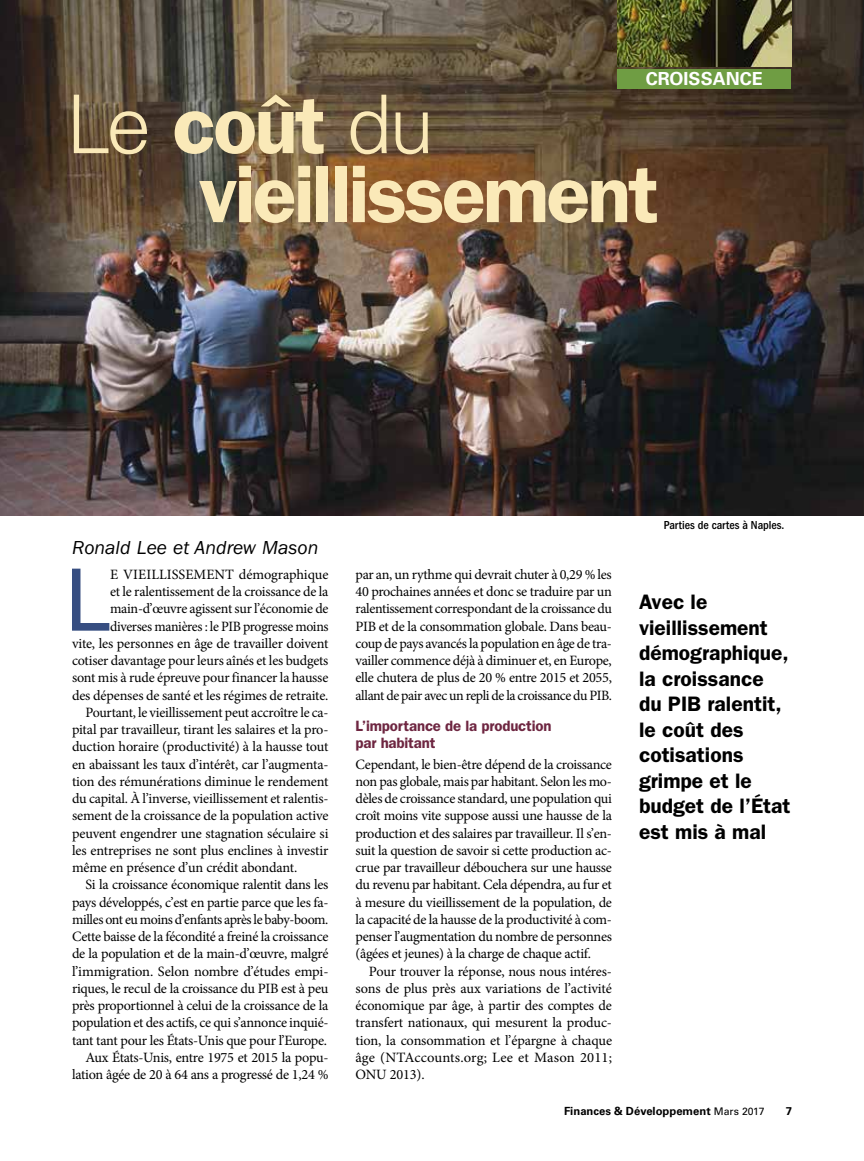
<style>
.page{position:relative;width:864px;height:1161px;background:#fff}
.page>*{position:absolute;margin:0;border:0;box-sizing:border-box;transform-origin:0 0}
.t1{font:85.95px "Univers LT Std";color:#374e81}
.t2{font:600 81px "ITC Franklin Gothic Std";letter-spacing:-.035em;color:#fae9b8}
.t3{font:300 81px "Univers LT Std";color:#fae9b8}
.t4{font:600 21px/25.5px "ITC Franklin Gothic Std";color:#000}
.t5{font:italic 19.5px "ITC Franklin Gothic Std";color:#000}
.t6{font:700 18px "Univers LT Std";color:#fff}
.t7{font:600 15px/17.2px "ITC Franklin Gothic Std";letter-spacing:-.01em;color:#6e2641}
.t8{font:14.25px/17.2px "Minion Pro";letter-spacing:-.02em;color:#000;text-align:justify}
.t9{font:14.25px "Minion Pro";color:#000}
.t10{font:500 condensed 12px "ITC Franklin Gothic Std";color:#000}
.t11{font:700 11.25px "Univers LT Std";color:#000}
.s1{font-family:"ITC Franklin Gothic Std";font-weight:600}
.s2{font-weight:400;font-size:10.5px}
</style>
<div class="page">
<img style="left:0;top:0;width:864px;height:515px">
<img style="left:617px;top:0;width:174px;height:67px">
<div style="left:617px;top:69px;width:174px;height:20px;background:#6f9d43"></div>
<p class="t6" style="left:646px;top:68px;width:118px">CROISSANCE</p>
<h2 class="t3" style="left:66px;top:76px;width:370px">Le <span class="s1">coût</span> du</h2>
<h2 class="t2" style="left:199px;top:147px;width:462px">vieillissement</h2>
<h3 class="t5" style="left:72px;top:536px;width:248px">Ronald Lee et Andrew Mason</h3>
<h1 class="t1" style="left:64px;top:549px;width:49px">L</h1>
<p class="t9" style="left:110px;top:565px;width:220px">E VIEILLISSEMENT démographique</p>
<p class="t8" style="left:110px;top:583px;width:220px">et le ralentissement de la croissance de la</p>
<p class="t8" style="left:110px;top:600px;width:220px">main-d’œuvre agissent sur l’économie de</p>
<p class="t8" style="left:110px;top:618px;width:220px">diverses manières : le PIB progresse moins</p>
<p class="t8" style="left:72px;top:635px;width:258px">vite, les personnes en âge de travailler doivent</p>
<p class="t8" style="left:72px;top:652px;width:258px">cotiser davantage pour leurs aînés et les budgets</p>
<p class="t8" style="left:72px;top:669px;width:258px">sont mis à rude épreuve pour financer la hausse</p>
<p class="t8" style="left:72px;top:687px;width:258px">des dépenses de santé et les régimes de retraite.</p>
<p class="t8" style="left:86px;top:704px;width:245px">Pourtant, le vieillissement peut accroître le ca-</p>
<p class="t8" style="left:72px;top:721px;width:258px">pital par travailleur, tirant les salaires et la pro-</p>
<p class="t8" style="left:72px;top:738px;width:258px">duction horaire (productivité) à la hausse tout</p>
<p class="t8" style="left:72px;top:756px;width:258px">en abaissant les taux d’intérêt, car l’augmenta-</p>
<p class="t8" style="left:72px;top:773px;width:258px">tion des rémunérations diminue le rendement</p>
<p class="t8" style="left:72px;top:790px;width:258px">du capital. À l’inverse, vieillissement et ralentis-</p>
<p class="t8" style="left:72px;top:807px;width:258px">sement de la croissance de la population active</p>
<p class="t8" style="left:72px;top:825px;width:258px">peuvent engendrer une stagnation séculaire si</p>
<p class="t8" style="left:72px;top:842px;width:258px">les entreprises ne sont plus enclines à investir</p>
<p class="t8" style="left:72px;top:859px;width:227px">même en présence d’un crédit abondant.</p>
<p class="t8" style="left:85px;top:876px;width:245px">Si la croissance économique ralentit dans les</p>
<p class="t8" style="left:72px;top:894px;width:258px">pays développés, c’est en partie parce que les fa-</p>
<p class="t8" style="left:72px;top:911px;width:258px">milles ont eu moins d’enfants après le baby-boom.</p>
<p class="t8" style="left:72px;top:928px;width:258px">Cette baisse de la fécondité a freiné la croissance</p>
<p class="t8" style="left:72px;top:945px;width:258px">de la population et de la main-d’œuvre, malgré</p>
<p class="t8" style="left:72px;top:963px;width:258px">l’immigration. Selon nombre d’études empi-</p>
<p class="t8" style="left:72px;top:980px;width:258px">riques, le recul de la croissance du PIB est à peu</p>
<p class="t8" style="left:72px;top:997px;width:258px">près proportionnel à celui de la croissance de la</p>
<p class="t8" style="left:72px;top:1014px;width:258px">population et des actifs, ce qui s’annonce inquié-</p>
<p class="t8" style="left:72px;top:1032px;width:257px">tant tant pour les États-Unis que pour l’Europe.</p>
<p class="t8" style="left:85px;top:1049px;width:245px">Aux États-Unis, entre 1975 et 2015 la popu-</p>
<p class="t8" style="left:72px;top:1066px;width:258px">lation âgée de 20 à 64 ans a progressé de 1,24 %</p>
<p class="t8" style="left:356px;top:566px;width:258px">par an, un rythme qui devrait chuter à 0,29 % les 40 prochaines années et donc se traduire par un ralentissement correspondant de la croissance du PIB et de la consommation globale. Dans beau&shy;coup de pays avancés la population en âge de tra&shy;vailler commence déjà à diminuer et, en Europe, elle chutera de plus de 20 % entre 2015 et 2055, allant de pair avec un repli de la croissance du PIB.</p>
<p class="t7" style="left:356px;top:717px;width:198px">L’importance de la production par habitant</p>
<p class="t8" style="left:356px;top:756px;width:258px">Cependant, le bien-être dépend de la croissance non pas globale, mais par habitant. Selon les mo&shy;dèles de croissance standard, une population qui croît moins vite suppose aussi une hausse de la production et des salaires par travailleur. Il s’en&shy;suit la question de savoir si cette production ac&shy;crue par travailleur débouchera sur une hausse du revenu par habitant. Cela dépendra, au fur et à mesure du vieillissement de la population, de la capacité de la hausse de la productivité à com&shy;penser l’augmentation du nombre de personnes (âgées et jeunes) à la charge de chaque actif.</p>
<p class="t8" style="left:356px;top:963px;width:258px;text-indent:13px">Pour trouver la réponse, nous nous intéres&shy;sons de plus près aux variations de l’activité économique par âge, à partir des comptes de transfert nationaux, qui mesurent la produc&shy;tion, la consommation et l’épargne à chaque âge (NTAccounts.org; Lee et Mason 2011; ONU 2013).</p>
<p class="t10" style="left:664px;top:518px;width:122px">Parties de cartes à Naples.</p>
<h3 class="t4" style="left:639px;top:589px;width:153px">Avec le vieillissement démographique, la croissance du PIB ralentit, le coût des cotisations grimpe et le budget de l’État est mis à mal</h3>
<p class="t11" style="left:564px;top:1105px;width:202px">Finances &amp; Développement <span class="s2">Mars 2017</span></p>
<p class="t11" style="left:786px;top:1105px;width:8px">7</p>
</div>
